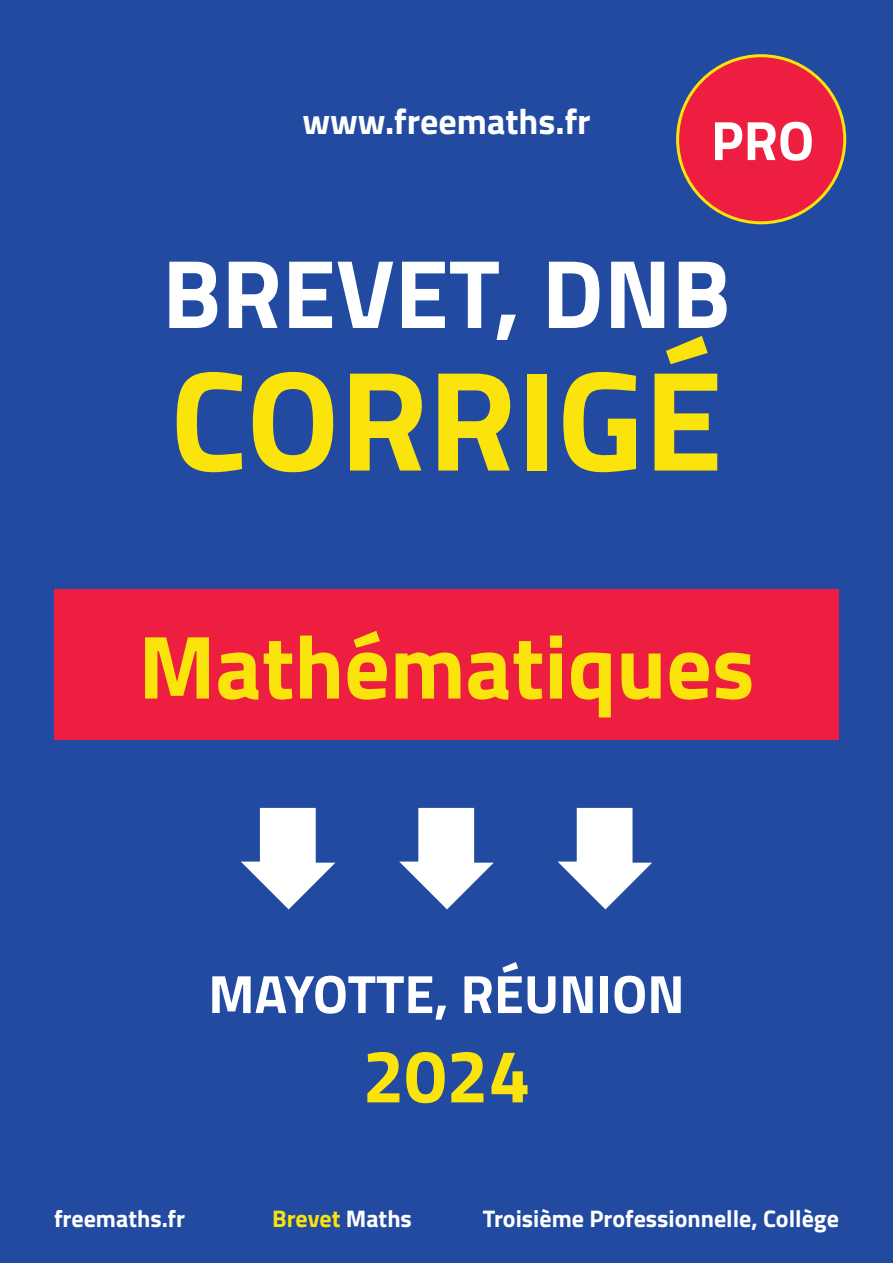
<style>
.page{position:relative;width:893px;height:1263px;background:#214aa0}
.page>*{position:absolute;margin:0;border:0;box-sizing:border-box;transform-origin:0 0}
.t1{font:700 142.5px "Titillium";color:#fbe30c}
.t2{font:700 97.5px "Titillium";color:#fff}
.t3{font:700 90px "Titillium";color:#fbe30c}
.t4{font:700 75px "Titillium";color:#fbe30c}
.t5{font:700 55.5px "Titillium";color:#fff}
.t6{font:700 54px "Titillium";color:#fff}
.t7{font:700 36px "Titillium";color:#fff}
.t8{font:700 24px "Titillium";color:#fff}
.t9{font:700 24px "Titillium";color:#fbe30c}
.s1{color:#fff}
</style>
<div class="page">
<svg style="left:241px;top:808px;width:94px;height:101px"></svg>
<svg style="left:399px;top:808px;width:95px;height:101px"></svg>
<svg style="left:558px;top:808px;width:94px;height:101px"></svg>
<div style="left:54px;top:589px;width:785px;height:151px;background:#ed1e40"></div>
<div style="left:678px;top:56px;width:167px;height:167px;background:#ed1e40;border-radius:50%"></div>
<h3 class="t7" style="left:302px;top:94px;width:290px">www.freemaths.fr</h3>
<h3 class="t5" style="left:711px;top:98px;width:105px">PRO</h3>
<h2 class="t2" style="left:162px;top:219px;width:570px">BREVET, DNB</h2>
<h1 class="t1" style="left:170px;top:312px;width:554px">CORRIGÉ</h1>
<h3 class="t3" style="left:138px;top:598px;width:618px">Mathématiques</h3>
<p class="t6" style="left:208px;top:953px;width:478px">MAYOTTE, RÉUNION</p>
<h3 class="t4" style="left:362px;top:1019px;width:169px">2024</h3>
<p class="t8" style="left:54px;top:1200px;width:133px">freemaths.fr</p>
<p class="t9" style="left:272px;top:1200px;width:141px">Brevet <span class="s1">Maths</span></p>
<p class="t8" style="left:483px;top:1200px;width:358px">Troisième Professionnelle, Collège</p>
</div>
